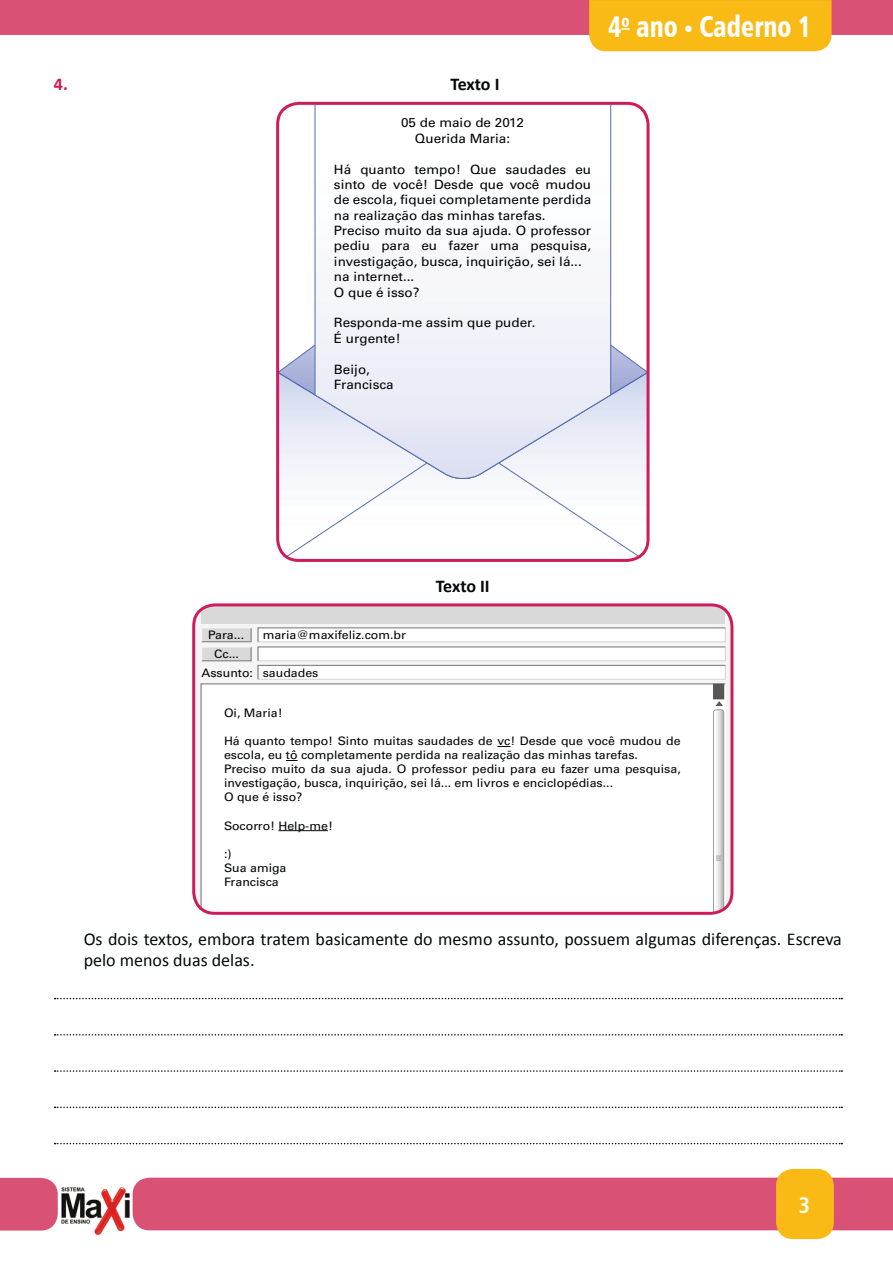
<style>
.page{position:relative;width:893px;height:1263px;background:#fff}
.page>*{position:absolute;margin:0;border:0;box-sizing:border-box;transform-origin:0 0}
.t1{font:30px "Humanist 777 BT Black Condensed B";color:#fff;scale:.85 1}
.t2{font:22.5px "Humanist 777 BT Bold Condensed B";color:#fff}
.t3{font:18px/21.3px "Calibri";color:#040809}
.t4{font:700 18px "Calibri";letter-spacing:-.01em;color:#040809}
.t5{font:700 18px "Calibri";color:#ce1b5b}
.t6{font:12.9px/15.5px "Univers LT Std";color:#010202;scale:1.05 1}
.t7{font:11.7px/14.1px "Univers LT Std";color:#010202;scale:1.06 1}
</style>
<div class="page">
<div style="left:0;top:0;width:893px;height:34px;background:#d95275"></div>
<div style="left:133px;top:1178px;width:760px;height:52px;background:#d95275"></div>
<div style="left:0;top:1178px;width:58px;height:53px;background:#d95275"></div>
<div style="left:776px;top:1169px;width:58px;height:70px;background:#faba15;border-radius:17px"></div>
<img style="left:61px;top:1187px;width:69px;height:48px">
<svg style="left:55px;top:998px;width:787px;height:1px"></svg>
<svg style="left:55px;top:1034px;width:787px;height:2px"></svg>
<svg style="left:55px;top:1070px;width:787px;height:2px"></svg>
<svg style="left:55px;top:1107px;width:787px;height:1px"></svg>
<svg style="left:55px;top:1143px;width:787px;height:1px"></svg>
<svg style="left:280px;top:345px;width:365px;height:27px"></svg>
<svg style="left:280px;top:372px;width:368px;height:186px"></svg>
<svg style="left:314px;top:106px;width:298px;height:374px"></svg>
<div style="left:276px;top:102px;width:373px;height:460px;border:3px solid #ce1b5b;border-radius:21px"></div>
<div style="left:194px;top:605px;width:538px;height:308px;background:#f6f5f5;border-radius:21px"></div>
<div style="left:201px;top:605px;width:524px;height:19px;background:#d9d9d9"></div>
<svg style="left:201px;top:627px;width:525px;height:53px"></svg>
<div style="left:200px;top:683px;width:527px;height:229px;background:#fff"></div>
<div style="left:713px;top:684px;width:11px;height:15px;background:#575756"></div>
<svg style="left:713px;top:701px;width:11px;height:211px"></svg>
<svg style="left:497px;top:746px;width:13px;height:1px"></svg>
<svg style="left:286px;top:760px;width:12px;height:1px"></svg>
<hr style="left:278px;top:830px;width:50px;height:1px;background:#010202">
<div style="left:192px;top:603px;width:541px;height:312px;border:3px solid #ce1b5b;border-radius:21px"></div>
<div style="left:589px;top:0;width:242px;height:51px;background:#faba15"></div>
<h3 class="t5" style="left:54px;top:77px;width:15px">4.</h3>
<h3 class="t4" style="left:450px;top:77px;width:51px">Texto I</h3>
<p class="t6" style="left:401px;top:116px;width:119px;text-align:center">05 de maio de 2012<br>Querida Maria:</p>
<p class="t6" style="left:334px;top:162px;width:246px">Há quanto tempo! Que saudades eu sinto de você! Desde que você mudou de escola, fiquei completamente perdida na realização das minhas tarefas.<br>Preciso muito da sua ajuda. O professor pediu para eu fazer uma pesquisa, investigação, busca, inquirição, sei lá... na internet...<br>O que é isso?</p>
<p class="t6" style="left:334px;top:316px;width:193px">Responda-me assim que puder.<br>É urgente!</p>
<p class="t6" style="left:334px;top:362px;width:58px">Beijo,<br>Francisca</p>
<h1 class="t1" style="left:608px;top:8px;width:241px">4<sup>o</sup> ano Caderno 1</h1>
<p class="t7" style="left:208px;top:628px;width:36px">Para...</p>
<p class="t7" style="left:263px;top:628px;width:137px">maria@maxifeliz.com.br</p>
<p class="t7" style="left:263px;top:666px;width:54px">saudades</p>
<p class="t7" style="left:214px;top:647px;width:25px">Cc...</p>
<p class="t7" style="left:201px;top:666px;width:50px">Assunto:</p>
<h3 class="t4" style="left:436px;top:578px;width:55px">Texto II</h3>
<p class="t7" style="left:224px;top:707px;width:57px">Oi, Maria!</p>
<p class="t7" style="left:224px;top:735px;width:432px">Há quanto tempo! Sinto muitas saudades de vc! Desde que você mudou de escola, eu tô completamente perdida na realização das minhas tarefas.<br>Preciso muito da sua ajuda. O professor pediu para eu fazer uma pesquisa, investigação, busca, inquirição, sei lá... em livros e enciclopédias...<br>O que é isso?</p>
<p class="t7" style="left:224px;top:819px;width:104px">Socorro! Help-me!</p>
<p class="t7" style="left:224px;top:847px;width:60px">:)<br>Sua amiga<br>Francisca</p>
<h3 class="t3" style="left:84px;top:929px;width:760px">Os dois textos, embora tratem basicamente do mesmo assunto, possuem algumas diferenças. Escreva pelo menos duas delas.</h3>
<h2 class="t2" style="left:799px;top:1191px;width:13px">3</h2>
</div>
